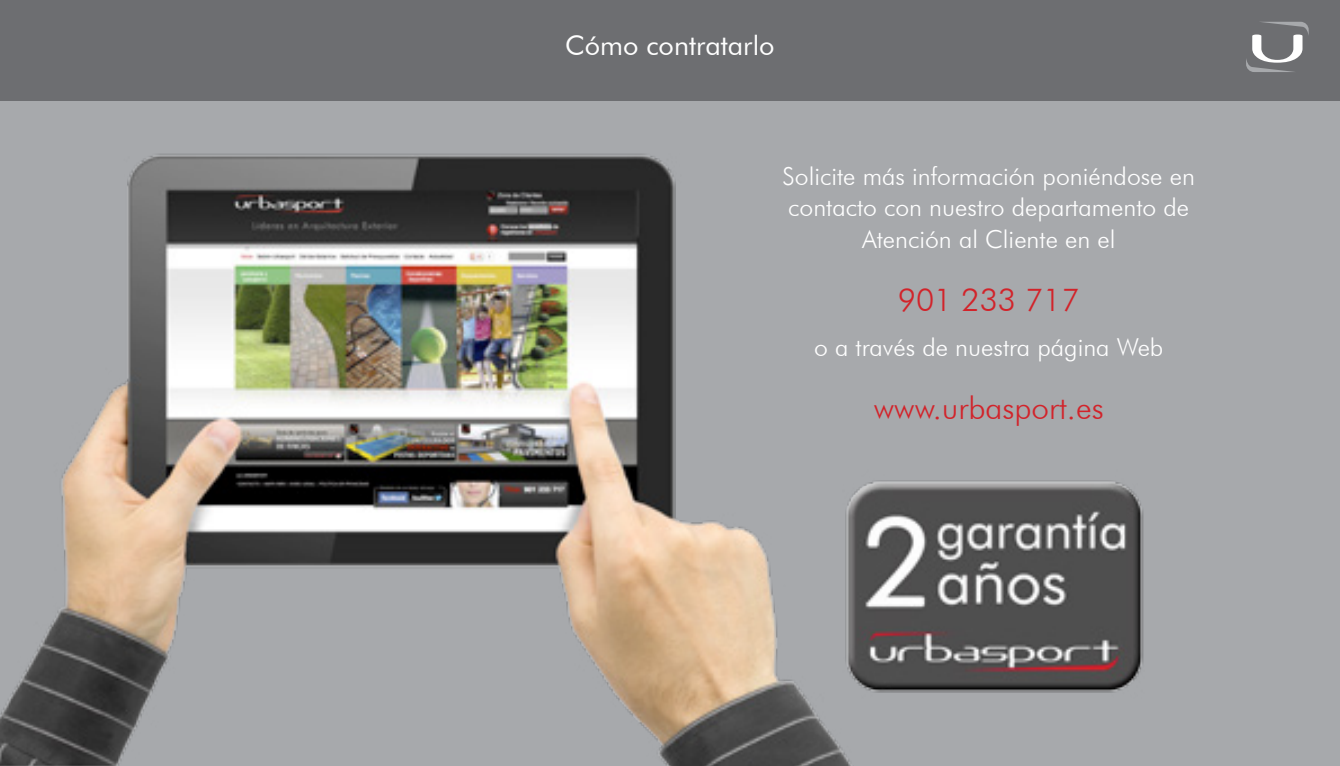
<style>
.page{position:relative;width:1340px;height:766px;background:#fff}
.page>*{position:absolute;margin:0;border:0;box-sizing:border-box;transform-origin:0 0}
.t1{font:300 31.5px "Futura BT";color:#d2232a}
.t2{font:27px "Futura BT";color:#fff}
.t3{font:300 24.75px/31.5px "Futura BT";color:#fff;text-align:center}
</style>
<div class="page">
<div style="left:0;top:0;width:1339px;height:765px;background:#a7a9ac"></div>
<div style="left:0;top:0;width:1339px;height:100px;background:#6d6e71"></div>
<svg style="left:1246px;top:22px;width:62px;height:50px"></svg>
<img style="left:0;top:153px;width:850px;height:612px">
<img style="left:842px;top:468px;width:302px;height:250px">
<p class="t2" style="left:565px;top:29px;width:211px">Cómo contratarlo</p>
<p class="t3" style="left:782px;top:160px;width:414px">Solicite más información poniéndose en contacto con nuestro departamento de<br>Atención al Cliente en el</p>
<p class="t1" style="left:898px;top:280px;width:183px">901 233 717</p>
<p class="t3" style="left:814px;top:331px;width:351px">o a través de nuestra página Web</p>
<p class="t1" style="left:873px;top:388px;width:231px">www.urbasport.es</p>
</div>
